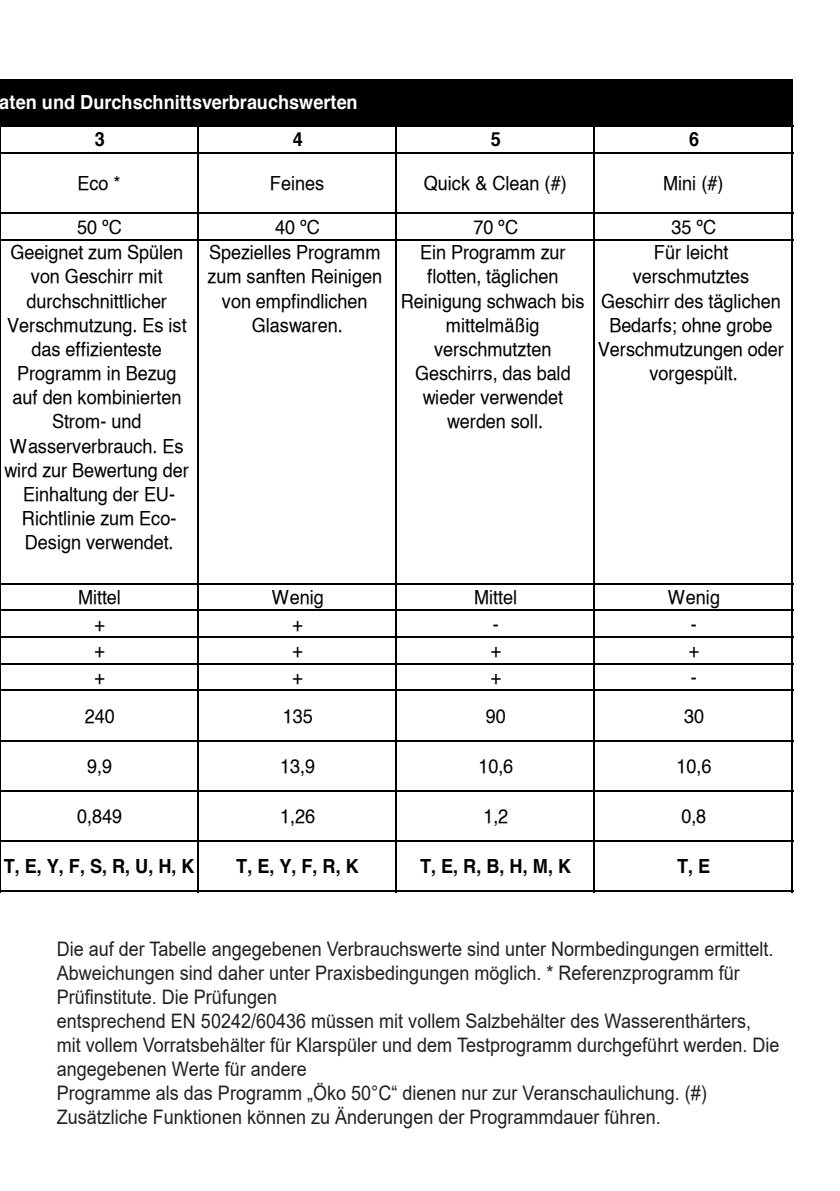
<style>
.page{position:relative;width:840px;height:1191px;background:#fff}
.page>*{position:absolute;margin:0;border:0;box-sizing:border-box;transform-origin:0 0}
.t1{font:20px/24px "Arial";color:#231f20;scale:.9 1}
.t2{font:19.4px/24.2px "Helvetica";letter-spacing:-.005em;color:#000;text-align:center;scale:.93 1}
.t3{font:700 19.4px "Helvetica";color:#000;scale:.93 1}
.t4{font:700 19.4px "Helvetica";letter-spacing:.005em;color:#fff;scale:.93 1}
</style>
<div class="page">
<div style="left:0;top:81px;width:792px;height:45px;background:#000"></div>
<hr style="left:0;top:127px;width:1px;height:765px;background:#000">
<hr style="left:197px;top:127px;width:2px;height:765px;background:#000">
<hr style="left:395px;top:127px;width:1px;height:765px;background:#000">
<hr style="left:593px;top:127px;width:1px;height:765px;background:#000">
<hr style="left:790px;top:127px;width:2px;height:765px;background:#000">
<hr style="left:0;top:79px;width:792px;height:2px;background:#000">
<hr style="left:0;top:125px;width:792px;height:2px;background:#000">
<hr style="left:0;top:152px;width:792px;height:2px;background:#000">
<hr style="left:0;top:212px;width:792px;height:2px;background:#000">
<hr style="left:0;top:239px;width:792px;height:2px;background:#000">
<hr style="left:0;top:582px;width:792px;height:2px;background:#000">
<hr style="left:0;top:609px;width:792px;height:2px;background:#000">
<hr style="left:0;top:636px;width:792px;height:2px;background:#000">
<hr style="left:0;top:663px;width:792px;height:1px;background:#000">
<hr style="left:0;top:689px;width:792px;height:2px;background:#000">
<hr style="left:0;top:739px;width:792px;height:2px;background:#000">
<hr style="left:0;top:790px;width:792px;height:2px;background:#000">
<hr style="left:0;top:840px;width:792px;height:2px;background:#000">
<hr style="left:0;top:890px;width:792px;height:2px;background:#000">
<p class="t4" style="left:0;top:90px;width:386px">aten und Durchschnittsverbrauchswerten</p>
<p class="t3" style="left:95px;top:127px;width:12px">3</p>
<p class="t3" style="left:293px;top:127px;width:12px">4</p>
<p class="t3" style="left:490px;top:127px;width:12px">5</p>
<p class="t3" style="left:688px;top:127px;width:12px">6</p>
<p class="t2" style="left:77px;top:171px;width:48px">Eco *</p>
<p class="t2" style="left:270px;top:171px;width:60px">Feines</p>
<p class="t2" style="left:423px;top:171px;width:155px">Quick &amp; Clean (#)</p>
<p class="t2" style="left:663px;top:171px;width:66px">Mini (#)</p>
<p class="t2" style="left:77px;top:214px;width:50px">50 ºC</p>
<p class="t2" style="left:275px;top:214px;width:50px">40 ºC</p>
<p class="t2" style="left:473px;top:214px;width:50px">70 ºC</p>
<p class="t2" style="left:671px;top:214px;width:50px">35 ºC</p>
<p class="t2" style="left:5px;top:240px;width:199px">Geeignet zum Spülen von Geschirr mit durchschnittlicher<br>Verschmutzung. Es ist das effizienteste<br>Programm in Bezug auf den kombinierten<br>Strom- und<br>Wasserverbrauch. Es wird zur Bewertung der<br>Einhaltung der EU-<br>Richtlinie zum Eco-<br>Design verwendet.</p>
<p class="t2" style="left:207px;top:240px;width:189px">Spezielles Programm zum sanften Reinigen von empfindlichen<br>Glaswaren.</p>
<p class="t2" style="left:400px;top:240px;width:199px">Ein Programm zur flotten, täglichen<br>Reinigung schwach bis mittelmäßig verschmutzten<br>Geschirrs, das bald wieder verwendet werden soll.</p>
<p class="t2" style="left:597px;top:240px;width:201px">Für leicht verschmutztes<br>Geschirr des täglichen<br>Bedarfs; ohne grobe<br>Verschmutzungen oder vorgespült.</p>
<p class="t2" style="left:78px;top:584px;width:48px">Mittel</p>
<p class="t2" style="left:271px;top:584px;width:58px">Wenig</p>
<p class="t2" style="left:474px;top:584px;width:48px">Mittel</p>
<p class="t2" style="left:667px;top:584px;width:58px">Wenig</p>
<p class="t2" style="left:94px;top:611px;width:13px">+</p>
<p class="t2" style="left:292px;top:611px;width:13px">+</p>
<p class="t2" style="left:492px;top:611px;width:8px">-</p>
<p class="t2" style="left:690px;top:611px;width:8px">-</p>
<p class="t2" style="left:94px;top:638px;width:13px">+</p>
<p class="t2" style="left:292px;top:638px;width:13px">+</p>
<p class="t2" style="left:490px;top:638px;width:13px">+</p>
<p class="t2" style="left:688px;top:638px;width:13px">+</p>
<p class="t2" style="left:94px;top:665px;width:13px">+</p>
<p class="t2" style="left:292px;top:665px;width:13px">+</p>
<p class="t2" style="left:490px;top:665px;width:13px">+</p>
<p class="t2" style="left:690px;top:665px;width:8px">-</p>
<p class="t2" style="left:85px;top:703px;width:34px">240</p>
<p class="t2" style="left:283px;top:703px;width:34px">135</p>
<p class="t2" style="left:485px;top:703px;width:23px">90</p>
<p class="t2" style="left:683px;top:703px;width:23px">30</p>
<p class="t2" style="left:87px;top:753px;width:28px">9,9</p>
<p class="t2" style="left:280px;top:753px;width:39px">13,9</p>
<p class="t2" style="left:478px;top:753px;width:39px">10,6</p>
<p class="t2" style="left:676px;top:753px;width:39px">10,6</p>
<p class="t2" style="left:77px;top:803px;width:50px">0,849</p>
<p class="t2" style="left:280px;top:803px;width:39px">1,26</p>
<p class="t2" style="left:483px;top:803px;width:28px">1,2</p>
<p class="t2" style="left:681px;top:803px;width:28px">0,8</p>
<p class="t3" style="left:4px;top:854px;width:206px">T, E, Y, F, S, R, U, H, K</p>
<p class="t3" style="left:236px;top:854px;width:133px">T, E, Y, F, R, K</p>
<p class="t3" style="left:420px;top:854px;width:164px">T, E, R, B, H, M, K</p>
<p class="t3" style="left:676px;top:854px;width:37px">T, E</p>
<p class="t1" style="left:57px;top:937px;width:797px">Die auf der Tabelle angegebenen Verbrauchswerte sind unter Normbedingungen ermittelt.<br>Abweichungen sind daher unter Praxisbedingungen möglich. * Referenzprogramm für<br>Prüfinstitute. Die Prüfungen</p>
<p class="t1" style="left:57px;top:1009px;width:804px">entsprechend EN 50242/60436 müssen mit vollem Salzbehälter des Wasserenthärters, mit vollem Vorratsbehälter für Klarspüler und dem Testprogramm durchgeführt werden. Die angegebenen Werte für andere</p>
<p class="t1" style="left:57px;top:1081px;width:723px">Programme als das Programm „Öko 50°C“ dienen nur zur Veranschaulichung. (#)<br>Zusätzliche Funktionen können zu Änderungen der Programmdauer führen.</p>
</div>
